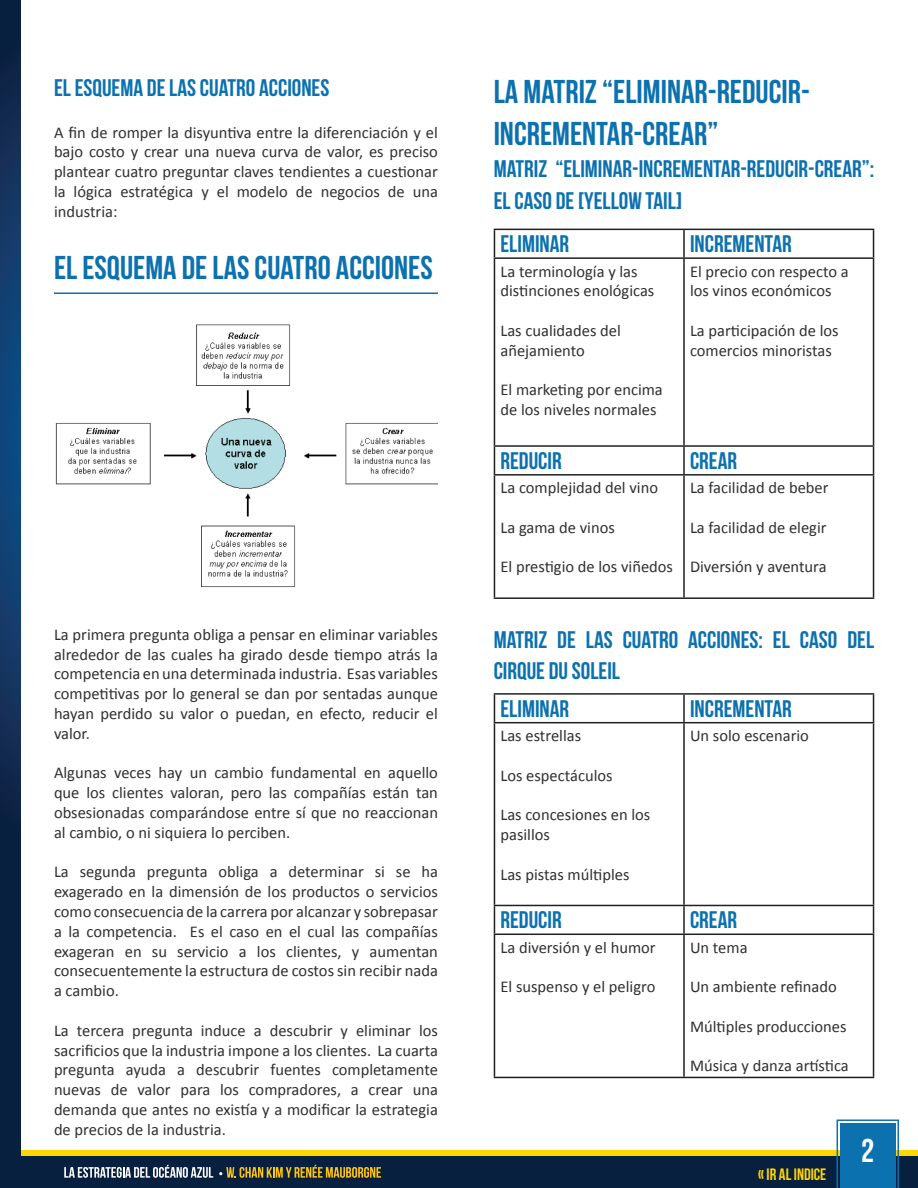
<style>
.page{position:relative;width:918px;height:1188px;background:#fff}
.page>*{position:absolute;margin:0;border:0;box-sizing:border-box;transform-origin:0 0}
.t1{font:33px "Bebas Neue";color:#0c71af}
.t2{font:33px "Bebas Neue";color:#fff}
.t3{font:24px/31.8px "Bebas Neue";color:#0c71af}
.t4{font:16.5px/19.8px "Calibri";color:#303030;text-align:justify}
.t5{font:16.5px "Bebas Neue";color:#ffd600}
</style>
<div class="page">
<hr style="left:494px;top:229px;width:190px;height:1px;background:#231f20">
<svg style="left:494px;top:230px;width:1px;height:27px"></svg>
<hr style="left:684px;top:229px;width:190px;height:1px;background:#231f20">
<hr style="left:683px;top:230px;width:2px;height:27px;background:#231f20">
<svg style="left:873px;top:230px;width:1px;height:27px"></svg>
<hr style="left:494px;top:257px;width:190px;height:2px;background:#231f20">
<hr style="left:494px;top:259px;width:1px;height:186px;background:#231f20">
<hr style="left:684px;top:257px;width:190px;height:2px;background:#231f20">
<hr style="left:683px;top:259px;width:2px;height:186px;background:#231f20">
<hr style="left:873px;top:259px;width:1px;height:186px;background:#231f20">
<hr style="left:494px;top:445px;width:190px;height:2px;background:#231f20">
<svg style="left:494px;top:447px;width:1px;height:27px"></svg>
<hr style="left:684px;top:445px;width:190px;height:2px;background:#231f20">
<hr style="left:683px;top:447px;width:2px;height:27px;background:#231f20">
<svg style="left:873px;top:447px;width:1px;height:27px"></svg>
<hr style="left:494px;top:474px;width:190px;height:2px;background:#231f20">
<hr style="left:494px;top:476px;width:1px;height:121px;background:#231f20">
<hr style="left:684px;top:474px;width:190px;height:2px;background:#231f20">
<hr style="left:683px;top:476px;width:2px;height:121px;background:#231f20">
<hr style="left:873px;top:476px;width:1px;height:121px;background:#231f20">
<hr style="left:494px;top:597px;width:190px;height:2px;background:#231f20">
<hr style="left:684px;top:597px;width:190px;height:2px;background:#231f20">
<hr style="left:494px;top:693px;width:190px;height:2px;background:#231f20">
<svg style="left:494px;top:695px;width:1px;height:27px"></svg>
<hr style="left:684px;top:693px;width:190px;height:2px;background:#231f20">
<hr style="left:683px;top:695px;width:2px;height:27px;background:#231f20">
<svg style="left:873px;top:695px;width:1px;height:27px"></svg>
<hr style="left:494px;top:722px;width:190px;height:1px;background:#231f20">
<hr style="left:494px;top:723px;width:1px;height:182px;background:#231f20">
<hr style="left:684px;top:722px;width:190px;height:1px;background:#231f20">
<hr style="left:683px;top:723px;width:2px;height:182px;background:#231f20">
<hr style="left:873px;top:723px;width:1px;height:182px;background:#231f20">
<hr style="left:494px;top:905px;width:190px;height:1px;background:#231f20">
<svg style="left:494px;top:906px;width:1px;height:28px"></svg>
<hr style="left:684px;top:905px;width:190px;height:1px;background:#231f20">
<hr style="left:683px;top:906px;width:2px;height:28px;background:#231f20">
<svg style="left:873px;top:906px;width:1px;height:28px"></svg>
<hr style="left:494px;top:934px;width:190px;height:1px;background:#231f20">
<hr style="left:494px;top:935px;width:1px;height:142px;background:#231f20">
<hr style="left:684px;top:934px;width:190px;height:1px;background:#231f20">
<hr style="left:683px;top:935px;width:2px;height:142px;background:#231f20">
<hr style="left:873px;top:935px;width:1px;height:142px;background:#231f20">
<hr style="left:494px;top:1077px;width:190px;height:1px;background:#231f20">
<hr style="left:684px;top:1077px;width:190px;height:1px;background:#231f20">
<hr style="left:54px;top:292px;width:384px;height:2px;background:#0c71af">
<img style="left:55px;top:324px;width:383px;height:263px">
<div style="left:0;top:1150px;width:918px;height:38px;background:#ffd600"></div>
<div style="left:0;top:1156px;width:918px;height:32px;background:#082040"></div>
<svg style="left:837px;top:1120px;width:62px;height:68px;background:#1976af"></svg>
<svg style="left:64px;top:1165px;width:149px;height:13px"></svg>
<svg style="left:219px;top:1165px;width:162px;height:13px"></svg>
<svg style="left:0;top:0;width:21px;height:1156px;background:#0e3059"></svg>
<p class="t3" style="left:54px;top:72px;width:277px">EL ESQUEMA DE LAS CUATRO ACCIONES</p>
<p class="t4" style="left:54px;top:122px;width:385px">A fin de romper la disyuntiva entre la diferenciación y el bajo costo y crear una nueva curva de valor, es preciso plantear cuatro preguntar claves tendientes a cuestionar la lógica estratégica y el modelo de negocios de una industria:</p>
<p class="t1" style="left:54px;top:250px;width:380px">EL ESQUEMA DE LAS CUATRO ACCIONES</p>
<p class="t4" style="left:54px;top:624px;width:385px">La primera pregunta obliga a pensar en eliminar variables alrededor de las cuales ha girado desde tiempo atrás la competencia en una determinada industria. Esas variables competitivas por lo general se dan por sentadas aunque hayan perdido su valor o puedan, en efecto, reducir el valor.</p>
<p class="t4" style="left:54px;top:762px;width:386px">Algunas veces hay un cambio fundamental en aquello que los clientes valoran, pero las compañías están tan obsesionadas comparándose entre sí que no reaccionan al cambio, o ni siquiera lo perciben.</p>
<p class="t4" style="left:54px;top:861px;width:386px">La segunda pregunta obliga a determinar si se ha exagerado en la dimensión de los productos o servicios como consecuencia de la carrera por alcanzar y sobrepasar a la competencia. Es el caso en el cual las compañías exageran en su servicio a los clientes, y aumentan consecuentemente la estructura de costos sin recibir nada a cambio.</p>
<p class="t4" style="left:54px;top:1020px;width:386px">La tercera pregunta induce a descubrir y eliminar los sacrificios que la industria impone a los clientes. La cuarta pregunta ayuda a descubrir fuentes completamente nuevas de valor para los compradores, a crear una demanda que antes no existía y a modificar la estrategia de precios de la industria.</p>
<p class="t1" style="left:494px;top:73px;width:318px">LA MATRIZ “ELIMINAR-REDUCIR-</p>
<p class="t1" style="left:494px;top:116px;width:226px">INCREMENTAR-CREAR”</p>
<p class="t3" style="left:494px;top:153px;width:382px">MATRIZ “ELIMINAR-INCREMENTAR-REDUCIR-CREAR”:<br>EL CASO DE [YELLOW TAIL]</p>
<p class="t3" style="left:500px;top:228px;width:70px">ELIMINAR</p>
<p class="t3" style="left:690px;top:228px;width:103px">INCREMENTAR</p>
<p class="t4" style="left:500px;top:260px;width:139px">La terminología y las</p>
<p class="t4" style="left:500px;top:280px;width:155px">distinciones enológicas</p>
<p class="t4" style="left:500px;top:320px;width:122px">Las cualidades del</p>
<p class="t4" style="left:500px;top:340px;width:86px">añejamiento</p>
<p class="t4" style="left:500px;top:379px;width:164px">El marketing por encima de los niveles normales</p>
<p class="t4" style="left:690px;top:260px;width:160px">El precio con respecto a los vinos económicos</p>
<p class="t4" style="left:690px;top:320px;width:150px">La participación de los comercios minoristas</p>
<p class="t3" style="left:500px;top:445px;width:63px">REDUCIR</p>
<p class="t3" style="left:690px;top:445px;width:49px">CREAR</p>
<p class="t4" style="left:500px;top:477px;width:159px">La complejidad del vino</p>
<p class="t4" style="left:500px;top:517px;width:116px">La gama de vinos</p>
<p class="t4" style="left:500px;top:556px;width:174px">El prestigio de los viñedos</p>
<p class="t4" style="left:690px;top:477px;width:140px">La facilidad de beber</p>
<p class="t4" style="left:690px;top:517px;width:138px">La facilidad de elegir</p>
<p class="t4" style="left:690px;top:556px;width:138px">Diversión y aventura</p>
<p class="t3" style="left:494px;top:623px;width:382px">MATRIZ DE LAS CUATRO ACCIONES: EL CASO DEL<br>CIRQUE DU SOLEIL</p>
<p class="t3" style="left:500px;top:692px;width:70px">ELIMINAR</p>
<p class="t3" style="left:690px;top:692px;width:103px">INCREMENTAR</p>
<p class="t4" style="left:500px;top:725px;width:82px">Las estrellas</p>
<p class="t4" style="left:500px;top:765px;width:114px">Los espectáculos</p>
<p class="t4" style="left:500px;top:804px;width:151px">Las concesiones en los pasillos</p>
<p class="t4" style="left:500px;top:864px;width:131px">Las pistas múltiples</p>
<p class="t4" style="left:690px;top:725px;width:120px">Un solo escenario</p>
<p class="t3" style="left:500px;top:904px;width:63px">REDUCIR</p>
<p class="t3" style="left:690px;top:904px;width:49px">CREAR</p>
<p class="t4" style="left:500px;top:936px;width:157px">La diversión y el humor</p>
<p class="t4" style="left:500px;top:976px;width:156px">El suspenso y el peligro</p>
<p class="t4" style="left:690px;top:936px;width:59px">Un tema</p>
<p class="t4" style="left:690px;top:976px;width:148px">Un ambiente refinado</p>
<p class="t4" style="left:690px;top:1016px;width:158px">Múltiples producciones</p>
<p class="t4" style="left:690px;top:1055px;width:160px">Música y danza artística</p>
<p class="t5" style="left:758px;top:1165px;width:70px">« IR AL INDICE</p>
<p class="t2" style="left:861px;top:1132px;width:15px">2</p>
</div>
